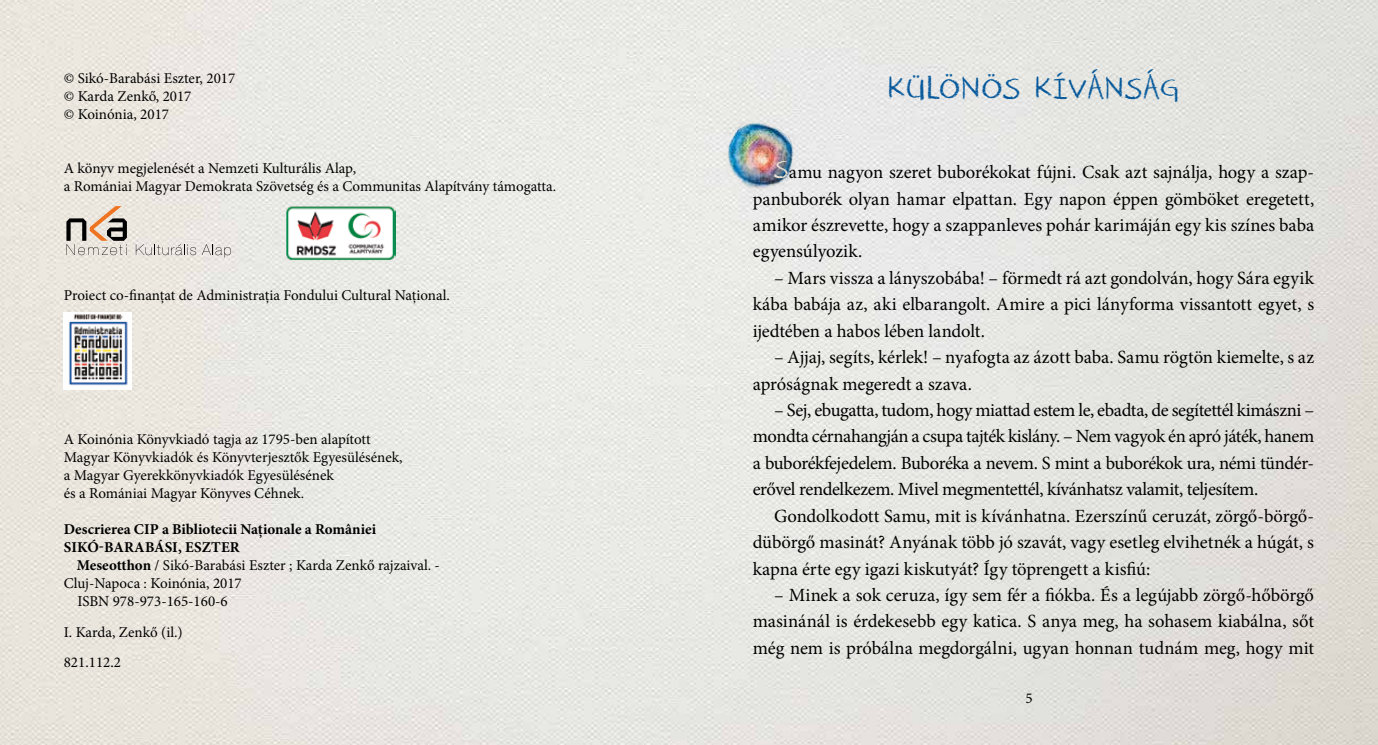
<style>
.page{position:relative;width:1378px;height:745px;background:#fff}
.page>*{position:absolute;margin:0;border:0;box-sizing:border-box;transform-origin:0 0}
.t1{font:36px "DK Crayon Crumble";letter-spacing:-.01em;color:#00559a}
.t2{font:18.6px/26.4px "Minion Pro";letter-spacing:-.005em;color:#000;text-align:justify}
.t3{font:15px/18px "Minion Pro";color:#000}
.t4{font:700 15px/18px "Minion Pro";color:#000}
.s1{font-weight:700}
.s2{font-family:"DK Crayon Crumble";font-size:30px;color:#efe4d4}
</style>
<div class="page">
<img style="left:0;top:0;width:1378px;height:744px">
<svg style="left:66px;top:206px;width:61px;height:49px;background:#c0b4a7"></svg>
<svg style="left:136px;top:244px;width:60px;height:11px"></svg>
<svg style="left:202px;top:244px;width:29px;height:13px"></svg>
<img style="left:64px;top:312px;width:68px;height:77px">
<img style="left:724px;top:119px;width:70px;height:74px">
<img style="left:285px;top:206px;width:111px;height:54px">
<p class="t3" style="left:64px;top:69px;width:173px">© Sikó-Barabási Eszter, 2017 © Karda Zenkő, 2017<br>© Koinónia, 2017</p>
<p class="t3" style="left:64px;top:159px;width:494px">A könyv megjelenését a Nemzeti Kulturális Alap,<br>a Romániai Magyar Demokrata Szövetség és a Communitas Alapítvány támogatta.</p>
<p class="t3" style="left:64px;top:285px;width:388px">Proiect co-finanțat de Administrația Fondului Cultural Național.</p>
<p class="t3" style="left:64px;top:429px;width:340px">A Koinónia Könyvkiadó tagja az 1795-ben alapított Magyar Könyvkiadók és Könyvterjesztők Egyesülésének, a Magyar Gyerekkönyvkiadók Egyesülésének<br>és a Romániai Magyar Könyves Céhnek.</p>
<p class="t4" style="left:64px;top:519px;width:314px">Descrierea CIP a Bibliotecii Naţionale a României<br>SIKÓ-BARABÁSI, ESZTER</p>
<p class="t3" style="left:77px;top:555px;width:365px"><span class="s1">Meseotthon</span> / Sikó-Barabási Eszter ; Karda Zenkő rajzaival. -</p>
<p class="t3" style="left:64px;top:573px;width:179px">Cluj-Napoca : Koinónia, 2017</p>
<p class="t3" style="left:77px;top:591px;width:152px">ISBN 978-973-165-160-6</p>
<p class="t3" style="left:64px;top:616px;width:120px;line-height:30.8px">I. Karda, Zenkő (il.)<br>821.112.2</p>
<h1 class="t1" style="left:887px;top:67px;width:293px">KÜLÖNÖS KÍVÁNSÁG</h1>
<p class="t2" style="left:753px;top:159px;width:563px;text-indent:21px"><span class="s2">S</span>amu nagyon szeret buborékokat fújni. Csak azt sajnálja, hogy a szap&shy;panbuborék olyan hamar elpattan. Egy napon éppen gömböket eregetett, amikor észrevette, hogy a szappanleves pohár karimáján egy kis színes baba egyensúlyozik.</p>
<p class="t2" style="left:753px;top:264px;width:563px;text-indent:21px">– Mars vissza a lányszobába! – förmedt rá azt gondolván, hogy Sára egyik kába babája az, aki elbarangolt. Amire a pici lányforma vissantott egyet, s ijedtében a habos lében landolt.</p>
<p class="t2" style="left:753px;top:344px;width:563px;text-indent:21px">– Ajjaj, segíts, kérlek! – nyafogta az ázott baba. Samu rögtön kiemelte, s az apróságnak megeredt a szava.</p>
<p class="t2" style="left:753px;top:396px;width:563px;text-indent:21px">– Sej, ebugatta, tudom, hogy miattad estem le, ebadta, de segítettél kimászni – mondta cérnahangján a csupa tajték kislány. – Nem vagyok én apró játék, hanem a buborékfejedelem. Buboréka a nevem. S mint a buborékok ura, némi tündér&shy;erővel rendelkezem. Mivel megmentettél, kívánhatsz valamit, teljesítem.</p>
<p class="t2" style="left:753px;top:502px;width:563px;text-indent:21px">Gondolkodott Samu, mit is kívánhatna. Ezerszínű ceruzát, zörgő-börgő&shy;dübörgő masinát? Anyának több jó szavát, vagy esetleg elvihetnék a húgát, s kapna érte egy igazi kiskutyát? Így töprengett a kisfiú:</p>
<p class="t2" style="left:753px;top:581px;width:563px;text-indent:21px">– Minek a sok ceruza, így sem fér a fiókba. És a legújabb zörgő-hőbörgő masinánál is érdekesebb egy katica. S anya meg, ha sohasem kiabálna, sőt még nem is próbálna megdorgálni, ugyan honnan tudnám meg, hogy mit</p>
<p class="t3" style="left:1025px;top:688px;width:9px">5</p>
</div>
